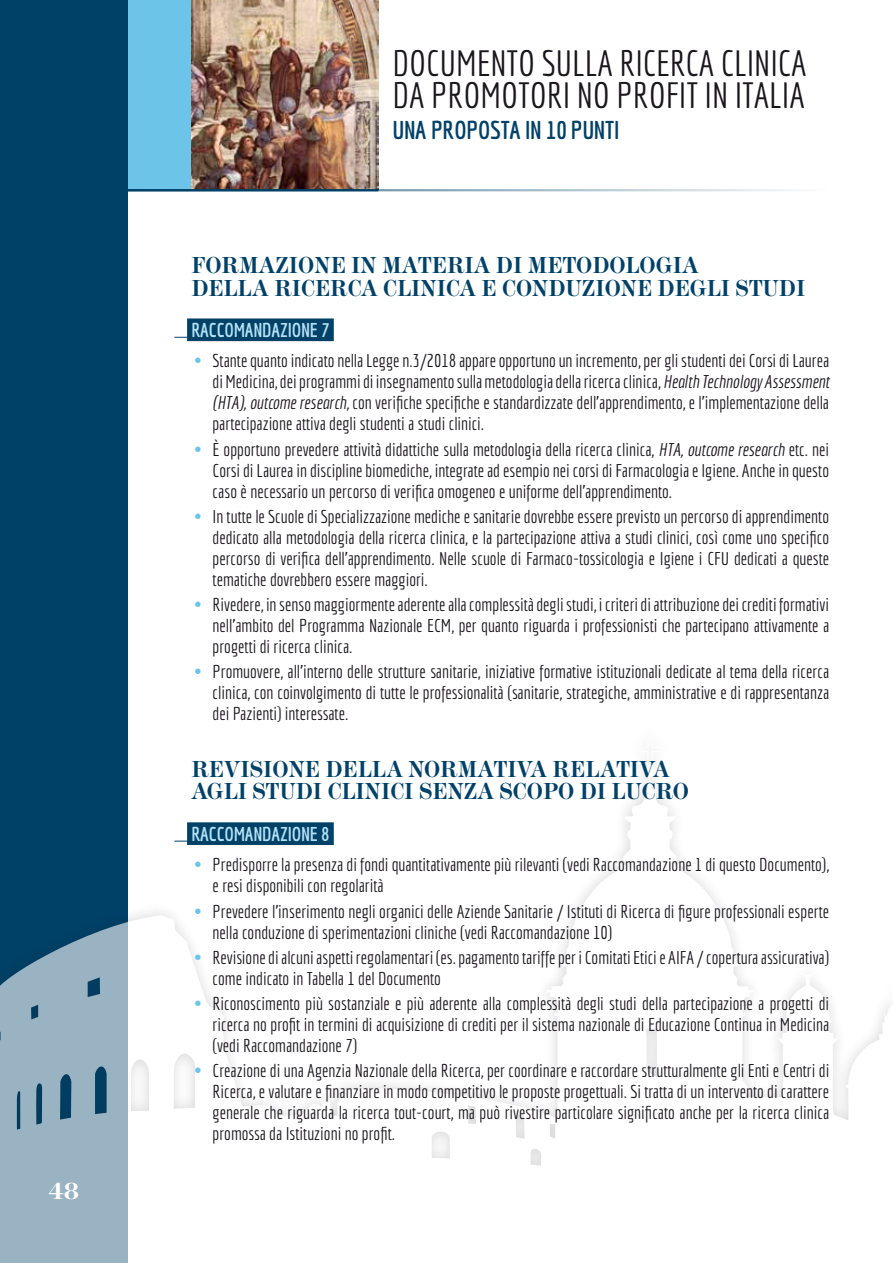
<style>
.page{position:relative;width:893px;height:1263px;background:#fff}
.page>*{position:absolute;margin:0;border:0;box-sizing:border-box;transform-origin:0 0}
.t1{font:35.7px/31.5px "Economica";letter-spacing:-.005em;color:#1a171c}
.t2{font:700 25.05px "Economica";letter-spacing:-.005em;color:#004168}
.t3{font:700 24px/22.5px "Modern Two Sixtn ITC";color:#004168;scale:.9 1}
.t4{font:700 24px "Modern Two Sixtn ITC";color:#fff}
.t5{font:700 19.5px "Economica";color:#b6e1f4}
.t6{font:18px/21px "Economica";color:#1a171c;text-align:justify}
.s1{font-family:"Modern Two Sixtn ITCTT Bold";font-size:19.5px;color:#6cc4e9}
.s2{font-style:italic}
</style>
<div class="page">
<div style="left:128px;top:0;width:63px;height:189px;background:#6cc4e9"></div>
<img style="left:191px;top:0;width:187px;height:189px">
<hr style="left:0;top:189px;width:829px;height:2px;background:#004168">
<div style="left:0;top:0;width:128px;height:1263px;background:#004168"></div>
<svg style="left:0;top:760px;width:893px;height:503px"></svg>
<div style="left:187px;top:318px;width:147px;height:23px;background:#004168"></div>
<hr style="left:174px;top:337px;width:156px;height:1px;background:#004168">
<div style="left:187px;top:822px;width:147px;height:23px;background:#004168"></div>
<hr style="left:174px;top:841px;width:156px;height:1px;background:#004168">
<h3 class="t4" style="left:48px;top:1178px;width:32px">48</h3>
<h1 class="t1" style="left:393px;top:48px;width:415px">DOCUMENTO SULLA RICERCA CLINICA<br>DA PROMOTORI NO PROFIT IN ITALIA</h1>
<h2 class="t2" style="left:393px;top:115px;width:228px">UNA PROPOSTA IN 10 PUNTI</h2>
<h3 class="t3" style="left:191px;top:254px;width:684px">FORMAZIONE IN MATERIA DI METODOLOGIA<br>DELLA RICERCA CLINICA E CONDUZIONE DEGLI STUDI</h3>
<p class="t5" style="left:191px;top:319px;width:140px">RACCOMANDAZIONE 7</p>
<p class="t6" style="left:213px;top:350px;width:618px;text-indent:-21px"><span class="s1">•</span> Stante quanto indicato nella Legge n.3/2018 appare opportuno un incremento, per gli studenti dei Corsi di Laurea di Medicina, dei programmi di insegnamento sulla metodologia della ricerca clinica, <span class="s2">Health Technology Assessment (HTA), outcome research</span>, con verifiche specifiche e standardizzate dell’apprendimento, e l’implementazione della partecipazione attiva degli studenti a studi clinici.</p>
<p class="t6" style="left:213px;top:439px;width:618px;text-indent:-21px"><span class="s1">•</span> È opportuno prevedere attività didattiche sulla metodologia della ricerca clinica, <span class="s2">HTA, outcome research</span> etc. nei Corsi di Laurea in discipline biomediche, integrate ad esempio nei corsi di Farmacologia e Igiene. Anche in questo caso è necessario un percorso di verifica omogeneo e uniforme dell’apprendimento.</p>
<p class="t6" style="left:213px;top:506px;width:618px;text-indent:-21px"><span class="s1">•</span> In tutte le Scuole di Specializzazione mediche e sanitarie dovrebbe essere previsto un percorso di apprendimento dedicato alla metodologia della ricerca clinica, e la partecipazione attiva a studi clinici, così come uno specifico percorso di verifica dell’apprendimento. Nelle scuole di Farmaco-tossicologia e Igiene i CFU dedicati a queste tematiche dovrebbero essere maggiori.</p>
<p class="t6" style="left:213px;top:594px;width:618px;text-indent:-21px"><span class="s1">•</span> Rivedere, in senso maggiormente aderente alla complessità degli studi, i criteri di attribuzione dei crediti formativi nell’ambito del Programma Nazionale ECM, per quanto riguarda i professionisti che partecipano attivamente a progetti di ricerca clinica.</p>
<p class="t6" style="left:213px;top:661px;width:618px;text-indent:-21px"><span class="s1">•</span> Promuovere, all’interno delle strutture sanitarie, iniziative formative istituzionali dedicate al tema della ricerca clinica, con coinvolgimento di tutte le professionalità (sanitarie, strategiche, amministrative e di rappresentanza dei Pazienti) interessate.</p>
<h3 class="t3" style="left:191px;top:758px;width:554px">REVISIONE DELLA NORMATIVA RELATIVA<br>AGLI STUDI CLINICI SENZA SCOPO DI LUCRO</h3>
<p class="t5" style="left:191px;top:822px;width:140px">RACCOMANDAZIONE 8</p>
<p class="t6" style="left:213px;top:854px;width:618px;text-indent:-21px"><span class="s1">•</span> Predisporre la presenza di fondi quantitativamente più rilevanti (vedi Raccomandazione 1 di questo Documento), e resi disponibili con regolarità</p>
<p class="t6" style="left:213px;top:900px;width:618px;text-indent:-21px"><span class="s1">•</span> Prevedere l’inserimento negli organici delle Aziende Sanitarie / Istituti di Ricerca di figure professionali esperte nella conduzione di sperimentazioni cliniche (vedi Raccomandazione 10)</p>
<p class="t6" style="left:213px;top:947px;width:618px;text-indent:-21px"><span class="s1">•</span> Revisione di alcuni aspetti regolamentari (es. pagamento tariffe per i Comitati Etici e AIFA / copertura assicurativa) come indicato in Tabella 1 del Documento</p>
<p class="t6" style="left:213px;top:993px;width:618px;text-indent:-21px"><span class="s1">•</span> Riconoscimento più sostanziale e più aderente alla complessità degli studi della partecipazione a progetti di ricerca no profit in termini di acquisizione di crediti per il sistema nazionale di Educazione Continua in Medicina (vedi Raccomandazione 7)</p>
<p class="t6" style="left:213px;top:1060px;width:618px;text-indent:-21px"><span class="s1">•</span> Creazione di una Agenzia Nazionale della Ricerca, per coordinare e raccordare strutturalmente gli Enti e Centri di Ricerca, e valutare e finanziare in modo competitivo le proposte progettuali. Si tratta di un intervento di carattere generale che riguarda la ricerca tout-court, ma può rivestire particolare significato anche per la ricerca clinica promossa da Istituzioni no profit.</p>
</div>
